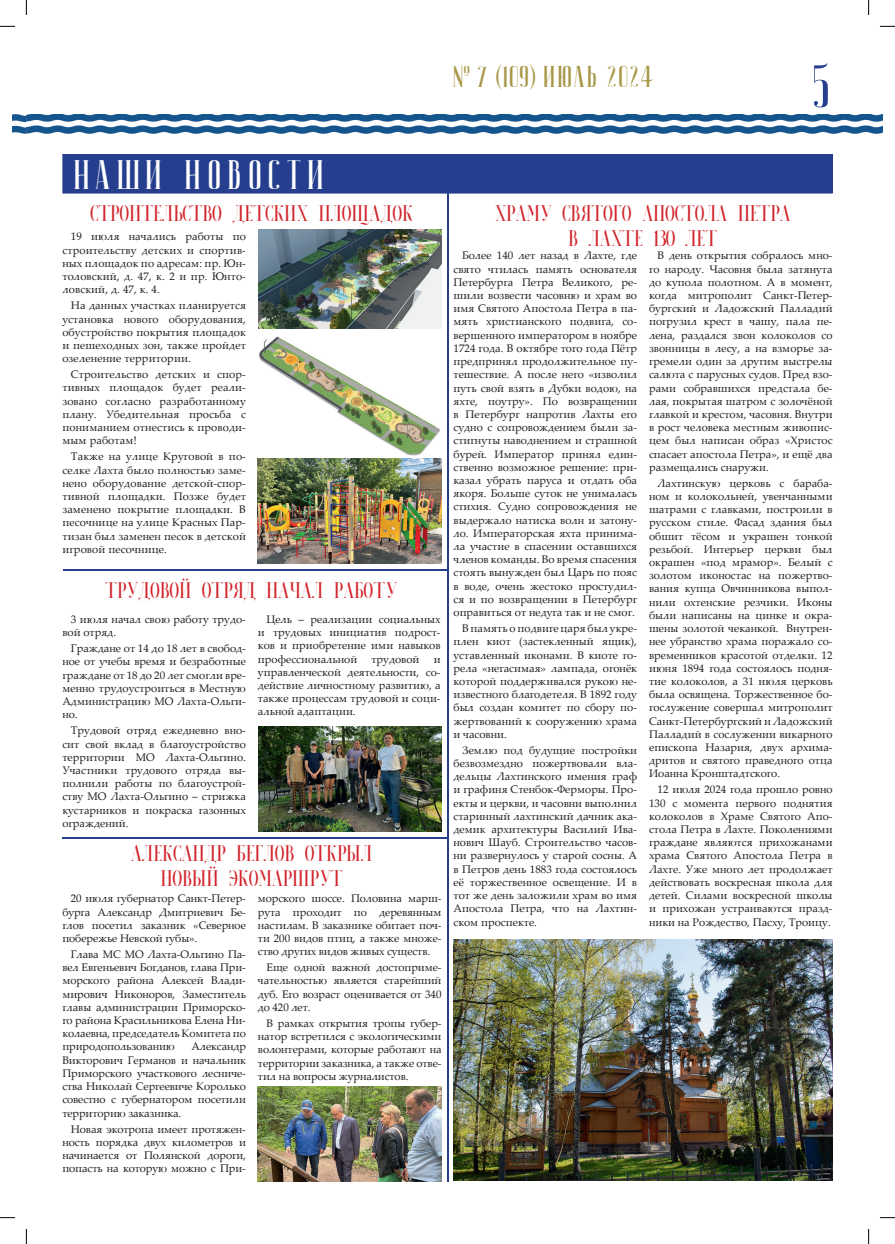
<style>
.page{position:relative;width:895px;height:1244px;background:#fff}
.page>*{position:absolute;margin:0;border:0;box-sizing:border-box;transform-origin:0 0}
.t1{font:60px "JOURNALISM";color:#253f8e}
.t2{font:41px "JOURNALISM";letter-spacing:.14em;color:#fff}
.t3{font:30px "JOURNALISM";letter-spacing:.04em;color:#a99849}
.t4{font:21px/25.2px "Petrogradski";color:#d1232a;text-align:center}
.t5{font:11px/13.2px "Palatino Linotype";color:#231f20;text-align:justify}
.s1{font-family:"Forum"}
</style>
<div class="page">
<div style="left:62px;top:154px;width:770px;height:39px;background:#253f8e"></div>
<img style="left:12px;top:114px;width:870px;height:19px">
<img style="left:259px;top:230px;width:182px;height:99px">
<img style="left:258px;top:336px;width:183px;height:227px">
<img style="left:453px;top:939px;width:379px;height:241px">
<hr style="left:447px;top:190px;width:1px;height:991px;background:#253f8e">
<hr style="left:63px;top:569px;width:385px;height:1px;background:#253f8e">
<hr style="left:62px;top:837px;width:385px;height:1px;background:#253f8e">
<img style="left:258px;top:1086px;width:183px;height:95px">
<img style="left:258px;top:726px;width:184px;height:105px">
<svg style="left:0;top:26px;width:15px;height:1px"></svg>
<svg style="left:880px;top:26px;width:15px;height:1px"></svg>
<svg style="left:0;top:1217px;width:15px;height:1px"></svg>
<svg style="left:880px;top:1217px;width:15px;height:1px"></svg>
<svg style="left:26px;top:0;width:1px;height:15px"></svg>
<svg style="left:26px;top:1229px;width:1px;height:14px"></svg>
<svg style="left:868px;top:0;width:1px;height:15px"></svg>
<svg style="left:868px;top:1229px;width:1px;height:14px"></svg>
<h3 class="t3" style="left:453px;top:59px;width:202px">№ 7 <span class="s1">(</span>109<span class="s1">)</span> июль 2024</h3>
<h1 class="t1" style="left:814px;top:52px;width:20px">5</h1>
<h2 class="t2" style="left:74px;top:151px;width:253px">НАШи новости</h2>
<h3 class="t4" style="left:91px;top:200px;width:324px">СТРОИТЕЛЬСТВО ДЕТСКИХ ПЛОЩАДОК</h3>
<p class="t5" style="left:62px;top:230px;width:185px;text-indent:9px">19 июля начались работы по строительству детских и спортив&shy;ных площадок по адресам: пр. Юн&shy;толовский, д. 47, к. 2 и пр. Юнто&shy;ловский, д. 47, к. 4.</p>
<p class="t5" style="left:62px;top:298px;width:185px;text-indent:9px">На данных участках планируется установка нового оборудования, обустройство покрытия площадок и пешеходных зон, также пройдет озеленение территории.</p>
<p class="t5" style="left:62px;top:367px;width:185px;text-indent:9px">Строительство детских и спор&shy;тивных площадок будет реали&shy;зовано согласно разработанному плану. Убедительная просьба с пониманием отнестись к проводи&shy;мым работам!</p>
<p class="t5" style="left:62px;top:449px;width:185px;text-indent:9px">Также на улице Круговой в по&shy;селке Лахта было полностью заме&shy;нено оборудование детской-спор&shy;тивной площадки. Позже будет заменено покрытие площадки. В песочнице на улице Красных Пар&shy;тизан был заменен песок в детской игровой песочнице.</p>
<h3 class="t4" style="left:106px;top:577px;width:293px">ТРУДОВОЙ ОТРЯД НАЧАЛ РАБОТУ</h3>
<p class="t5" style="left:62px;top:612px;width:185px;text-indent:9px">3 июля начал свою работу трудо&shy;вой отряд.</p>
<p class="t5" style="left:62px;top:641px;width:185px;text-indent:9px">Граждане от 14 до 18 лет в свобод&shy;ное от учебы время и безработные граждане от 18 до 20 лет смогли вре&shy;менно трудоустроиться в Местную Администрацию МО Лахта-Ольги&shy;но.</p>
<p class="t5" style="left:62px;top:723px;width:185px;text-indent:9px">Трудовой отряд ежедневно вно&shy;сит свой вклад в благоустройство территории МО Лахта-Ольгино.<br>Участники трудового отряда вы&shy;полнили работы по благоустрой&shy;ству МО Лахта-Ольгино – стрижка кустарников и покраска газонных ограждений.</p>
<p class="t5" style="left:258px;top:612px;width:184px;text-indent:9px">Цель – реализации социальных и трудовых инициатив подрост&shy;ков и приобретение ими навыков профессиональной</p>
<p class="t5" style="left:371px;top:651px;width:50px">трудовой</p>
<p class="t5" style="left:258px;top:651px;width:184px;text-indent:176px">и управленческой деятельности, со&shy;действие личностному развитию, а также процессам трудовой и соци&shy;альной адаптации.</p>
<h3 class="t4" style="left:131px;top:840px;width:243px">АЛЕКСАНДР БЕГЛОВ ОТКРЫЛ<br>НОВЫЙ ЭКОМАРШРУТ</h3>
<p class="t5" style="left:62px;top:891px;width:185px;text-indent:9px">20 июля губернатор Санкт-Петер&shy;бурга Александр Дмитриевич Бе&shy;глов посетил заказник «Северное побережье Невской губы».</p>
<p class="t5" style="left:62px;top:947px;width:185px;text-indent:9px">Глава МС МО Лахта-Ольгино Па&shy;вел Евгеньевич Богданов, глава При&shy;морского района Алексей Влади&shy;мирович Никоноров, Заместитель главы администрации Приморско&shy;го района Красильникова Елена Ни&shy;колаевна, председатель Комитета по природопользованию</p>
<p class="t5" style="left:62px;top:1039px;width:185px;text-indent:129px">Александр Викторович Германов и начальник Приморского участкового лесниче&shy;ства Николай Сергеевиче Королько совестно с губернатором посетили территорию заказника.</p>
<p class="t5" style="left:62px;top:1121px;width:185px;text-indent:9px">Новая экотропа имеет протяжен&shy;ность порядка двух километров и начинается от Полянской дороги, попасть на которую можно с При-</p>
<p class="t5" style="left:258px;top:891px;width:185px">морского шоссе. Половина марш&shy;рута проходит по деревянным настилам. В заказнике обитает поч&shy;ти 200 видов птиц, а также множе&shy;ство других видов живых существ.</p>
<p class="t5" style="left:258px;top:960px;width:185px;text-indent:9px">Еще одной важной достоприме&shy;чательностью является старейший дуб. Его возраст оценивается от 340 до 420 лет.</p>
<p class="t5" style="left:258px;top:1015px;width:185px;text-indent:9px">В рамках открытия тропы губер&shy;натор встретился с экологическими волонтерами, которые работают на территории заказника, а также отве&shy;тил на вопросы журналистов.</p>
<h3 class="t4" style="left:495px;top:200px;width:297px">ХРАМУ СВЯТОГО АПОСТОЛА ПЕТРА<br>В ЛАХТЕ 130 ЛЕТ</h3>
<p class="t5" style="left:453px;top:249px;width:185px;text-indent:9px">Более 140 лет назад в Лахте, где свято чтилась память основателя Петербурга Петра Великого, ре&shy;шили возвести часовню и храм во имя Святого Апостола Петра в па&shy;мять христианского подвига, со&shy;вершенного императором в ноябре 1724 года. В октябре того года Пётр предпринял продолжительное пу&shy;тешествие. А после него «изволил путь свой взять в Дубки водою, на яхте, поутру». По возвращении в Петербург напротив Лахты его судно с сопровождением были за&shy;стигнуты наводнением и страшной бурей. Император принял един&shy;ственно возможное решение: при&shy;казал убрать паруса и отдать оба якоря. Больше суток не унималась стихия. Судно сопровождения не выдержало натиска волн и затону&shy;ло. Императорская яхта принима&shy;ла участие в спасении оставшихся членов команды. Во время спасения стоять вынужден был Царь по пояс в воде, очень жестоко простудил&shy;ся и по возвращении в Петербург оправиться от недуга так и не смог.</p>
<p class="t5" style="left:453px;top:621px;width:185px;text-indent:9px">В память о подвиге царя был укре&shy;плен киот (застекленный ящик), уставленный иконами. В киоте го&shy;рела «негасимая» лампада, огонёк которой поддерживался рукою не&shy;известного благодетеля. В 1892 году был создан комитет по сбору по&shy;жертвований к сооружению храма и часовни.</p>
<p class="t5" style="left:453px;top:743px;width:185px;text-indent:9px">Землю под будущие постройки безвозмездно пожертвовали вла&shy;дельцы Лахтинского имения граф и графиня Стенбок-Ферморы. Про&shy;екты и церкви, и часовни выполнил старинный лахтинский дачник ака&shy;демик архитектуры Василий Ива&shy;нович Шауб. Строительство часов&shy;ни развернулось у старой сосны. А в Петров день 1883 года состоялось её торжественное освещение. И в тот же день заложили храм во имя Апостола Петра, что на Лахтин&shy;ском проспекте.</p>
<p class="t5" style="left:649px;top:249px;width:185px;text-indent:9px">В день открытия собралось мно&shy;го народу. Часовня была затянута до купола полотном. А в момент, когда митрополит Санкт-Петер&shy;бургский и Ладожский Палладий погрузил крест в чашу, пала пе&shy;лена, раздался звон колоколов со звонницы в лесу, а на взморье за&shy;гремели один за другим выстрелы салюта с парусных судов. Пред взо&shy;рами собравшихся предстала бе&shy;лая, покрытая шатром с золочёной главкой и крестом, часовня. Внутри в рост человека местным живопис&shy;цем был написан образ «Христос спасает апостола Петра», и ещё два размещались снаружи.</p>
<p class="t5" style="left:649px;top:476px;width:185px;text-indent:9px">Лахтинскую церковь с бараба&shy;ном и колокольней, увенчанными шатрами с главками, построили в русском стиле. Фасад здания был обшит тёсом и украшен тонкой резьбой. Интерьер церкви был окрашен «под мрамор». Белый с золотом иконостас на пожертво&shy;вания купца Овчинникова выпол&shy;нили охтенские резчики. Иконы были написаны на цинке и окра&shy;шены золотой чеканкой. Внутрен&shy;нее убранство храма поражало со&shy;временников красотой отделки. 12 июня 1894 года состоялось подня&shy;тие колоколов, а 31 июля церковь была освящена. Торжественное бо&shy;гослужение совершал митрополит Санкт-Петербургский и Ладожский Палладий в сослужении викарного епископа Назария, двух архима&shy;дритов и святого праведного отца Иоанна Кронштадтского.</p>
<p class="t5" style="left:649px;top:782px;width:185px;text-indent:9px">12 июля 2024 года прошло ровно 130 с момента первого поднятия колоколов в Храме Святого Апо&shy;стола Петра в Лахте. Поколениями граждане являются прихожанами храма Святого Апостола Петра в Лахте. Уже много лет продолжает действовать воскресная школа для детей. Силами воскресной школы и прихожан устраиваются празд&shy;ники на Рождество, Пасху, Троицу.</p>
</div>
